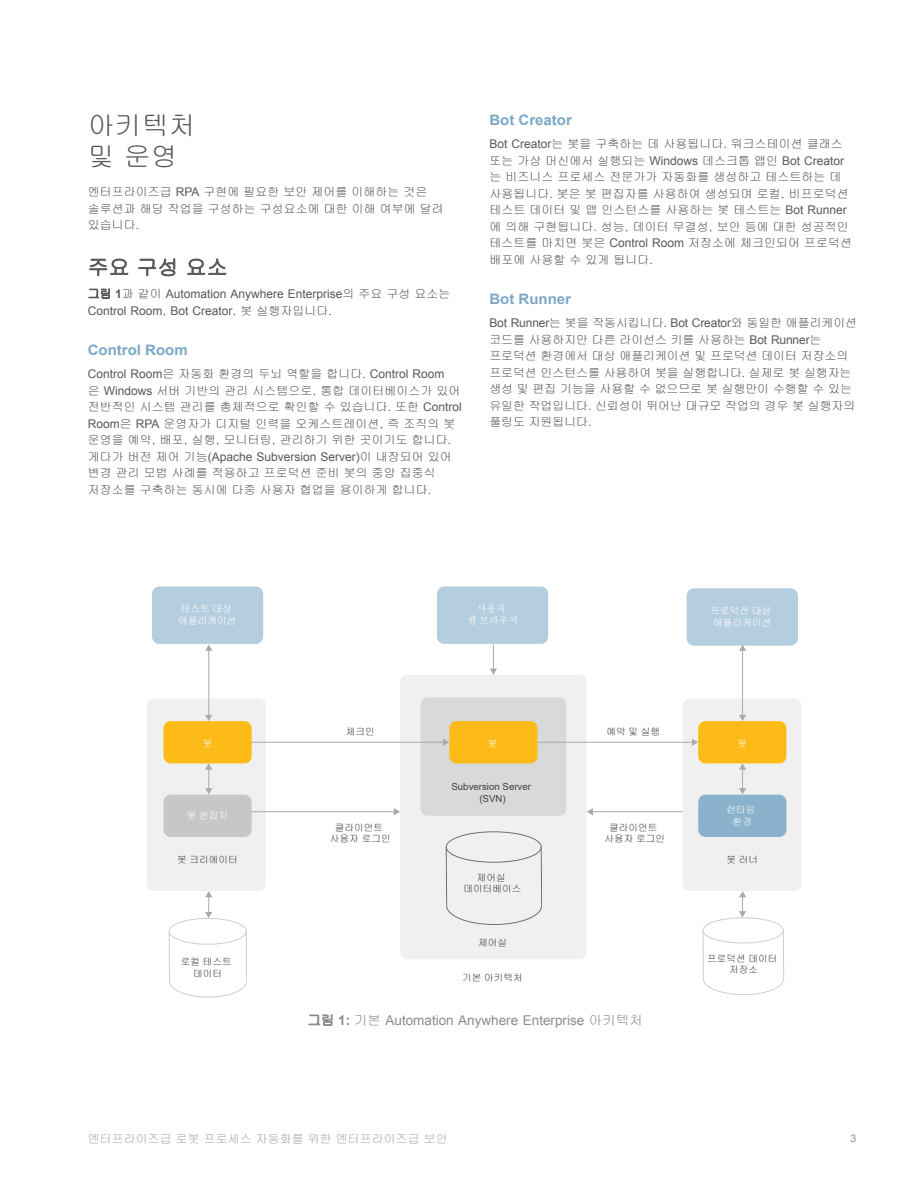
<style>
.page{position:relative;width:918px;height:1188px;background:#fff}
.page>*{position:absolute;margin:0;border:0;box-sizing:border-box;transform-origin:0 0}
.t1{font:27px/31.5px "Gulim";color:#58585b}
.t2{font:21px "Gulim";color:#58585b}
.t3{font:700 14.4px "Arial";color:#7ba8c7;scale:1.04 1}
.t4{font:13.5px "Arial";color:#8c8c8c}
.t5{font:12px/16.5px "Gulim";color:#58585b}
.t6{font:12px/16.5px "Arial";color:#58585b}
.t7{font:12px "Gulim";color:#a9a9a9}
.t8{font:10.5px "Arial";color:#8c8c8c}
.t9{font:9.6px/11.6px "Gulim";color:#414042;text-align:center}
.t10{font:9.6px/11.6px "Gulim";color:#fff}
.t11{font:9.6px/11.6px "Arial";color:#414042;text-align:center}
.t12{font:500 9.6px/11.6px "Adobe Myungjo Std";color:#fff;text-align:center}
.s1{font-family:"Arial"}
.s2{font-family:"Gulim"}
.s3{font-weight:700}
</style>
<div class="page">
<svg style="left:89px;top:258px;width:39px;height:18px"></svg>
<svg style="left:138px;top:258px;width:38px;height:19px"></svg>
<svg style="left:187px;top:258px;width:39px;height:17px"></svg>
<svg style="left:88px;top:288px;width:22px;height:11px"></svg>
<svg style="left:308px;top:1014px;width:25px;height:12px"></svg>
<div style="left:152px;top:587px;width:111px;height:57px;background:#b5cedf;border-radius:7px"></div>
<div style="left:437px;top:587px;width:111px;height:57px;background:#b5cedf;border-radius:7px"></div>
<div style="left:687px;top:588px;width:111px;height:58px;background:#b5cedf;border-radius:7px"></div>
<div style="left:683px;top:698px;width:119px;height:193px;background:#f0f0f1;border-radius:7px"></div>
<div style="left:147px;top:698px;width:119px;height:193px;background:#f0f0f1;border-radius:7px"></div>
<div style="left:698px;top:721px;width:88px;height:42px;background:#fdbb17;border-radius:7px"></div>
<div style="left:400px;top:675px;width:187px;height:284px;background:#f0f0f1;border-radius:7px"></div>
<div style="left:421px;top:697px;width:145px;height:119px;background:#d1d3d4;border-radius:7px"></div>
<div style="left:449px;top:721px;width:89px;height:42px;background:#fdbb17;border-radius:7px"></div>
<hr style="left:208px;top:650px;width:1px;height:66px;background:#aaa">
<svg style="left:205px;top:645px;width:7px;height:6px"></svg>
<svg style="left:205px;top:715px;width:7px;height:6px"></svg>
<svg style="left:205px;top:763px;width:7px;height:31px"></svg>
<div style="left:698px;top:795px;width:88px;height:42px;background:#8ab2cc;border-radius:7px"></div>
<svg style="left:739px;top:763px;width:7px;height:31px"></svg>
<svg style="left:205px;top:891px;width:7px;height:27px"></svg>
<hr style="left:742px;top:650px;width:1px;height:66px;background:#aaa">
<svg style="left:739px;top:645px;width:7px;height:6px"></svg>
<svg style="left:739px;top:715px;width:7px;height:6px"></svg>
<svg style="left:490px;top:644px;width:7px;height:31px"></svg>
<hr style="left:592px;top:811px;width:91px;height:1px;background:#aaa">
<svg style="left:587px;top:808px;width:6px;height:7px"></svg>
<hr style="left:250px;top:742px;width:194px;height:1px;background:#aaa">
<svg style="left:443px;top:739px;width:6px;height:7px"></svg>
<hr style="left:252px;top:811px;width:143px;height:1px;background:#aaa">
<svg style="left:394px;top:808px;width:6px;height:7px"></svg>
<hr style="left:538px;top:742px;width:155px;height:1px;background:#aaa">
<svg style="left:692px;top:739px;width:6px;height:7px"></svg>
<div style="left:169px;top:918px;width:78px;height:27px;border:1px solid #a5a4a5;border-radius:50%"></div>
<svg style="left:169px;top:981px;width:78px;height:16px"></svg>
<hr style="left:246px;top:931px;width:1px;height:50px;background:#a5a4a5">
<hr style="left:169px;top:931px;width:1px;height:50px;background:#a5a4a5">
<div style="left:703px;top:917px;width:81px;height:26px;border:1px solid #a5a4a5;border-radius:50%"></div>
<svg style="left:703px;top:979px;width:81px;height:16px"></svg>
<hr style="left:783px;top:930px;width:1px;height:49px;background:#a5a4a5">
<hr style="left:703px;top:930px;width:1px;height:49px;background:#a5a4a5">
<div style="left:446px;top:832px;width:96px;height:31px;border:1px solid #000;border-radius:50%"></div>
<svg style="left:446px;top:846px;width:96px;height:79px"></svg>
<svg style="left:739px;top:891px;width:7px;height:26px"></svg>
<div style="left:163px;top:721px;width:89px;height:42px;background:#fdbb17;border-radius:7px"></div>
<div style="left:163px;top:795px;width:89px;height:42px;background:#c7c7c8;border-radius:7px"></div>
<h1 class="t1" style="left:88px;top:109px;width:109px">아키텍처 및 운영</h1>
<p class="t5" style="left:88px;top:183px;width:357px">엔터프라이즈급 <span class="s1">RPA</span> 구현에 필요한 보안 제어를 이해하는 것은 솔루션과 해당 작업을 구성하는 구성요소에 대한 이해 여부에 달려 있습니다<span class="s1">.</span></p>
<h2 class="t2" style="left:88px;top:257px;width:141px">주요 구성 요소</h2>
<p class="t6" style="left:88px;top:286px;width:364px"><span class="s2">그림</span> <span class="s3">1</span><span class="s2">과 같이</span> Automation Anywhere Enterprise<span class="s2">의 주요 구성 요소는<br></span>Control Room<span class="s2">,</span> Bot Creator<span class="s2">, 봇 실행자입니다</span>.</p>
<p class="t3" style="left:88px;top:340px;width:98px">Control Room</p>
<p class="t6" style="left:88px;top:366px;width:358px">Control Room<span class="s2">은 자동화 환경의 두뇌 역할을 합니다</span>. Control Room</p>
<p class="t5" style="left:88px;top:382px;width:375px">은 <span class="s1">Windows</span> 서버 기반의 관리 시스템으로, 통합 데이터베이스가 있어 전반적인 시스템 관리를 총체적으로 확인할 수 있습니다<span class="s1">.</span> 또한 <span class="s1">Control Room</span>은 <span class="s1">RPA</span> 운영자가 디지털 인력을 오케스트레이션, 즉 조직의 봇 운영을 예약, 배포, 실행, 모니터링, 관리하기 위한 곳이기도 합니다<span class="s1">.</span></p>
<p class="t6" style="left:88px;top:448px;width:366px"><span class="s2">게다가 버전 제어 기능</span>(Apache Subversion Server)<span class="s2">이 내장되어 있어</span></p>
<p class="t5" style="left:88px;top:465px;width:349px">변경 관리 모범 사례를 적용하고 프로덕션 준비 봇의 중앙 집중식 저장소를 구축하는 동시에 다중 사용자 협업을 용이하게 합니다<span class="s1">.</span></p>
<p class="t3" style="left:489px;top:110px;width:81px">Bot Creator</p>
<p class="t5" style="left:489px;top:136px;width:364px"><span class="s1">Bot Creator</span>는 봇을 구축하는 데 사용됩니다<span class="s1">.</span> 워크스테이션 클래스 또는 가상 머신에서 실행되는 <span class="s1">Windows</span> 데스크톱 앱인 <span class="s1">Bot Creator </span>는 비즈니스 프로세스 전문가가 자동화를 생성하고 테스트하는 데 사용됩니다<span class="s1">.</span> 봇은 봇 편집자를 사용하여 생성되며 로컬, 비프로덕션 테스트 데이터 및 앱 인스턴스를 사용하는 봇 테스트는 <span class="s1">Bot Runner </span>에 의해 구현됩니다<span class="s1">.</span> 성능, 데이터 무결성, 보안 등에 대한 성공적인 테스트를 마치면 봇은 <span class="s1">Control Room</span> 저장소에 체크인되어 프로덕션 배포에 사용할 수 있게 됩니다<span class="s1">.</span></p>
<p class="t3" style="left:489px;top:290px;width:80px">Bot Runner</p>
<p class="t6" style="left:489px;top:315px;width:369px">Bot Runner<span class="s2">는 봇을 작동시킵니다</span>. Bot Creator<span class="s2">와 동일한 애플리케이션</span></p>
<p class="t5" style="left:489px;top:331px;width:368px">코드를 사용하지만 다른 라이선스 키를 사용하는 <span class="s1">Bot Runner</span>는 프로덕션 환경에서 대상 애플리케이션 및 프로덕션 데이터 저장소의 프로덕션 인스턴스를 사용하여 봇을 실행합니다<span class="s1">.</span> 실제로 봇 실행자는 생성 및 편집 기능을 사용할 수 없으므로 봇 실행만이 수행할 수 있는 유일한 작업입니다<span class="s1">.</span> 신뢰성이 뛰어난 대규모 작업의 경우 봇 실행자의 풀링도 지원됩니다<span class="s1">.</span></p>
<p class="t10" style="left:179px;top:603px;width:60px">테스트 대상 애플리케이션</p>
<p class="t12" style="left:467px;top:603px;width:53px">사용자<br>웹 브라우저</p>
<p class="t10" style="left:711px;top:605px;width:62px">프로덕션 대상 애플리케이션</p>
<p class="t10" style="left:203px;top:737px;width:11px">봇</p>
<p class="t10" style="left:187px;top:810px;width:43px">봇 편집자</p>
<p class="t9" style="left:346px;top:726px;width:31px">체크인</p>
<p class="t9" style="left:607px;top:726px;width:55px">예약 및 실행</p>
<p class="t10" style="left:488px;top:737px;width:11px">봇</p>
<p class="t10" style="left:737px;top:737px;width:11px">봇</p>
<p class="t11" style="left:451px;top:781px;width:81px">Subversion Server (SVN)</p>
<p class="t10" style="left:726px;top:804px;width:31px;text-align:center">런타임 환경</p>
<p class="t9" style="left:330px;top:821px;width:62px">클라이언트 사용자 로그인</p>
<p class="t9" style="left:604px;top:821px;width:62px">클라이언트 사용자 로그인</p>
<p class="t9" style="left:177px;top:854px;width:62px">봇 크리에이터</p>
<p class="t9" style="left:726px;top:854px;width:33px">봇 러너</p>
<p class="t9" style="left:464px;top:871px;width:60px">제어실 데이터베이스</p>
<p class="t9" style="left:181px;top:956px;width:53px">로컬 테스트 데이터</p>
<p class="t9" style="left:478px;top:937px;width:31px">제어실</p>
<p class="t9" style="left:462px;top:972px;width:62px">기본 아키텍처</p>
<p class="t4" style="left:308px;top:1011px;width:337px"><span class="s2">그림</span> <span class="s3">1:</span> <span class="s2">기본</span> Automation Anywhere Enterprise <span class="s2">아키텍처</span></p>
<p class="t9" style="left:707px;top:952px;width:72px">프로덕션 데이터 저장소</p>
<p class="t7" style="left:88px;top:1132px;width:361px">엔터프라이즈급 로봇 프로세스 자동화를 위한 엔터프라이즈급 보안</p>
<p class="t8" style="left:850px;top:1131px;width:7px">3</p>
</div>
